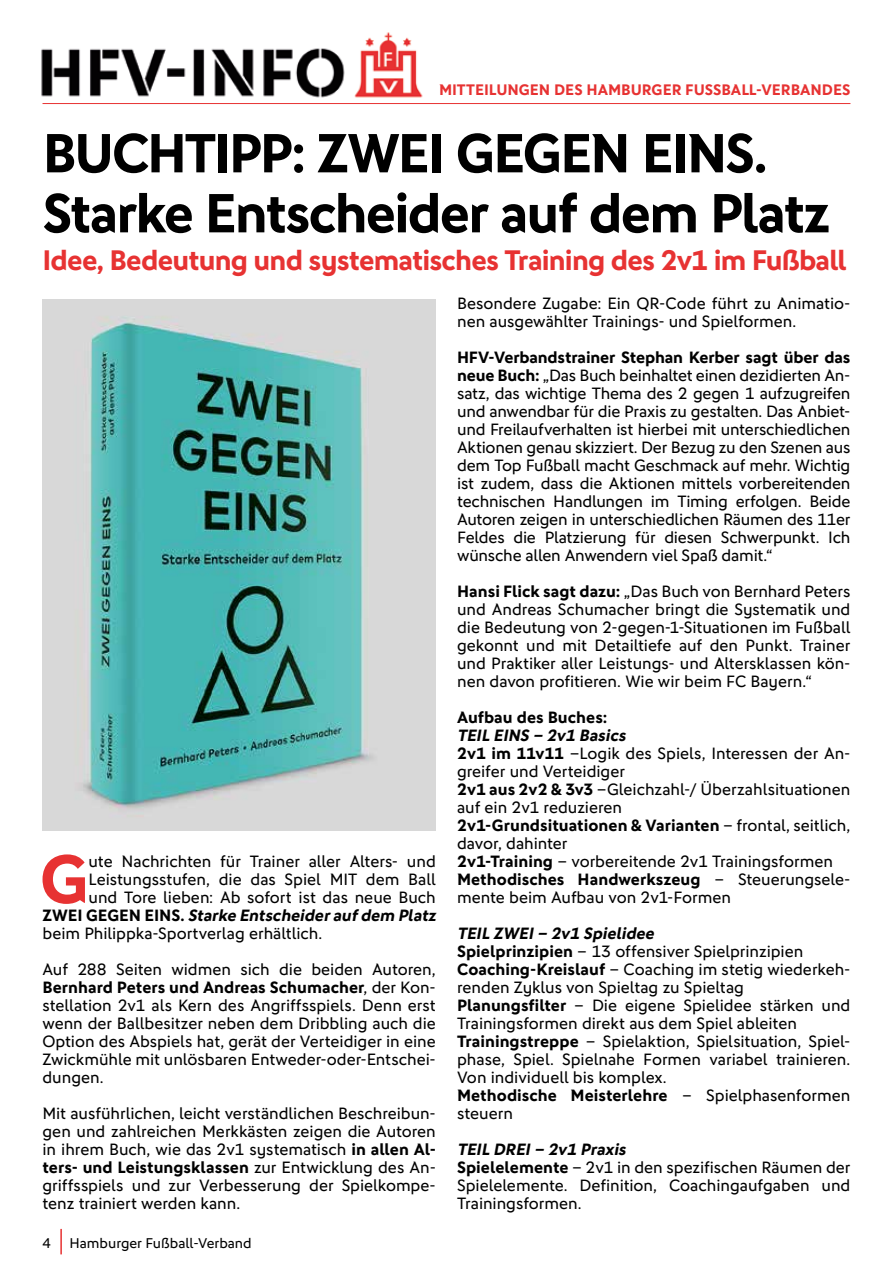
<style>
.page{position:relative;width:893px;height:1263px;background:#fff}
.page>*{position:absolute;margin:0;border:0;box-sizing:border-box;transform-origin:0 0}
.t1{font:700 68.7px "DFB Sans";color:#e73232}
.t2{font:700 55.5px/60px "DFB Sans";letter-spacing:-.035em;color:#000}
.t3{font:700 28.5px "DFB Sans";letter-spacing:-.03em;color:#e73232}
.t4{font:16.5px/18px "DFB Sans";color:#000;text-align:justify}
.t5{font:italic 700 16.5px "DFB Sans";color:#000}
.t6{font:700 16.5px "DFB Sans";color:#000}
.t7{font:700 15.3px "DFB Sans";color:#e73232}
.t8{font:14.25px "DFB Sans";color:#000}
.s1{font-style:normal}
.s2{font-weight:700}
.s3{font-weight:700;font-style:italic}
</style>
<div class="page">
<hr style="left:60px;top:1229px;width:2px;height:25px;background:#e73232">
<img style="left:41px;top:32px;width:382px;height:66px">
<hr style="left:43px;top:103px;width:807px;height:1px;background:#e73232">
<img style="left:43px;top:299px;width:393px;height:532px">
<p class="t7" style="left:439px;top:80px;width:413px">MITTEILUNGEN DES HAMBURGER FUSSBALL-VERBANDES</p>
<h2 class="t2" style="left:43px;top:122px;width:789px">BUCHTIPP: ZWEI GEGEN EINS.<br>Starke Entscheider auf dem Platz</h2>
<h3 class="t3" style="left:43px;top:243px;width:806px">Idee, Bedeutung und systematisches Training des 2v1 im Fußball</h3>
<h1 class="t1" style="left:40px;top:838px;width:50px">G</h1>
<p class="t4" style="left:89px;top:852px;width:349px">ute Nachrichten für Trainer aller Alters- und</p>
<p class="t4" style="left:89px;top:870px;width:349px">Leistungsstufen, die das Spiel MIT dem Ball</p>
<p class="t4" style="left:89px;top:888px;width:349px">und Tore lieben: Ab sofort ist das neue Buch</p>
<p class="t5" style="left:43px;top:905px;width:398px"><span class="s1">Z W E I G E G E N E I N S .</span> Starke Entscheideraufdem Platz</p>
<p class="t4" style="left:43px;top:924px;width:281px">beim Philippka-Sportverlag erhältlich.</p>
<p class="t4" style="left:43px;top:960px;width:395px">Auf 288 Seiten widmen sich die beiden Autoren, <span class="s2">Bernhard Peters und Andreas Schumacher</span>, der Kon&shy;stellation 2v1 als Kern des Angriffsspiels. Denn erst wenn der Ballbesitzer neben dem Dribbling auch die Option des Abspiels hat, gerät der Verteidiger in eine Zwickmühle mit unlösbaren Entweder-oder-Entschei&shy;dungen.</p>
<p class="t4" style="left:43px;top:1104px;width:395px">Mit ausführlichen, leicht verständlichen Beschreibun&shy;gen und zahlreichen Merkkästen zeigen die Autoren in ihrem Buch, wie das 2v1 systematisch <span class="s2">in allen Al&shy;ters- und Leistungsklassen</span> zur Entwicklung des An&shy;griffsspiels und zur Verbesserung der Spielkompe&shy;tenz trainiert werden kann.</p>
<p class="t8" style="left:43px;top:1235px;width:10px">4</p>
<p class="t8" style="left:69px;top:1235px;width:184px">Hamburger Fußball-Verband</p>
<p class="t4" style="left:457px;top:294px;width:395px">Besondere Zugabe: Ein QR-Code führt zu Animatio&shy;nen ausgewählter Trainings- und Spielformen.</p>
<p class="t4" style="left:457px;top:348px;width:395px"><span class="s2">HFV-Verbandstrainer Stephan Kerber sagt über das neue Buch:</span> „Das Buch beinhaltet einen dezidierten An&shy;satz, das wichtige Thema des 2 gegen 1 aufzugreifen und anwendbar für die Praxis zu gestalten. Das Anbiet&shy;und Freilaufverhalten ist hierbei mit unterschiedlichen Aktionen genau skizziert. Der Bezug zu den Szenen aus dem Top Fußball macht Geschmack auf mehr. Wichtig ist zudem, dass die Aktionen mittels vorbereitenden technischen Handlungen im Timing erfolgen. Beide Autoren zeigen in unterschiedlichen Räumen des 11er Feldes die Platzierung für diesen Schwerpunkt. Ich wünsche allen Anwendern viel Spaß damit.“</p>
<p class="t4" style="left:457px;top:582px;width:395px"><span class="s2">Hansi Flick sagt dazu:</span> „Das Buch von Bernhard Peters und Andreas Schumacher bringt die Systematik und die Bedeutung von 2-gegen-1-Situationen im Fußball gekonnt und mit Detailtiefe auf den Punkt. Trainer und Praktiker aller Leistungs- und Altersklassen kön&shy;nen davon profitieren. Wie wir beim FC Bayern.“</p>
<p class="t6" style="left:457px;top:707px;width:152px">Aufbau des Buches:</p>
<p class="t4" style="left:457px;top:726px;width:395px;text-align:left"><span class="s3">TEIL EINS – 2v1 Basics<br></span><span class="s2">2v1 im 11v11</span> –Logik des Spiels, Interessen der An&shy;greifer und Verteidiger<br><span class="s2">2v1 aus 2v2 &amp; 3v3</span> –Gleichzahl-/ Überzahlsituationen auf ein 2v1 reduzieren<br><span class="s2">2v1-Grundsituationen &amp; Varianten</span> – frontal, seitlich, davor, dahinter<br><span class="s2">2v1-Training</span> – vorbereitende 2v1 Trainingsformen <span class="s2">Methodisches Handwerkszeug</span> – Steuerungsele&shy;mente beim Aufbau von 2v1-Formen</p>
<p class="t4" style="left:457px;top:924px;width:395px;text-align:left"><span class="s3">TEIL ZWEI– 2v1 Spielidee<br></span><span class="s2">Spielprinzipien</span> – 13 offensiver Spielprinzipien <span class="s2">Coaching-Kreislauf</span> – Coaching im stetig wiederkeh&shy;renden Zyklus von Spieltag zu Spieltag <span class="s2">Planungsfilter</span> – Die eigene Spielidee stärken und Trainingsformen direkt aus dem Spiel ableiten <span class="s2">Trainingstreppe</span> – Spielaktion, Spielsituation, Spiel&shy;phase, Spiel. Spielnahe Formen variabel trainieren.<br>Von individuell bis komplex.<br><span class="s2">Methodische Meisterlehre</span> – Spielphasenformen steuern</p>
<p class="t4" style="left:457px;top:1140px;width:395px;text-align:left"><span class="s3">TEIL DREI– 2v1 Praxis<br></span><span class="s2">Spielelemente</span> – 2v1 in den spezifischen Räumen der Spielelemente. Definition, Coachingaufgaben und Trainingsformen.</p>
</div>
